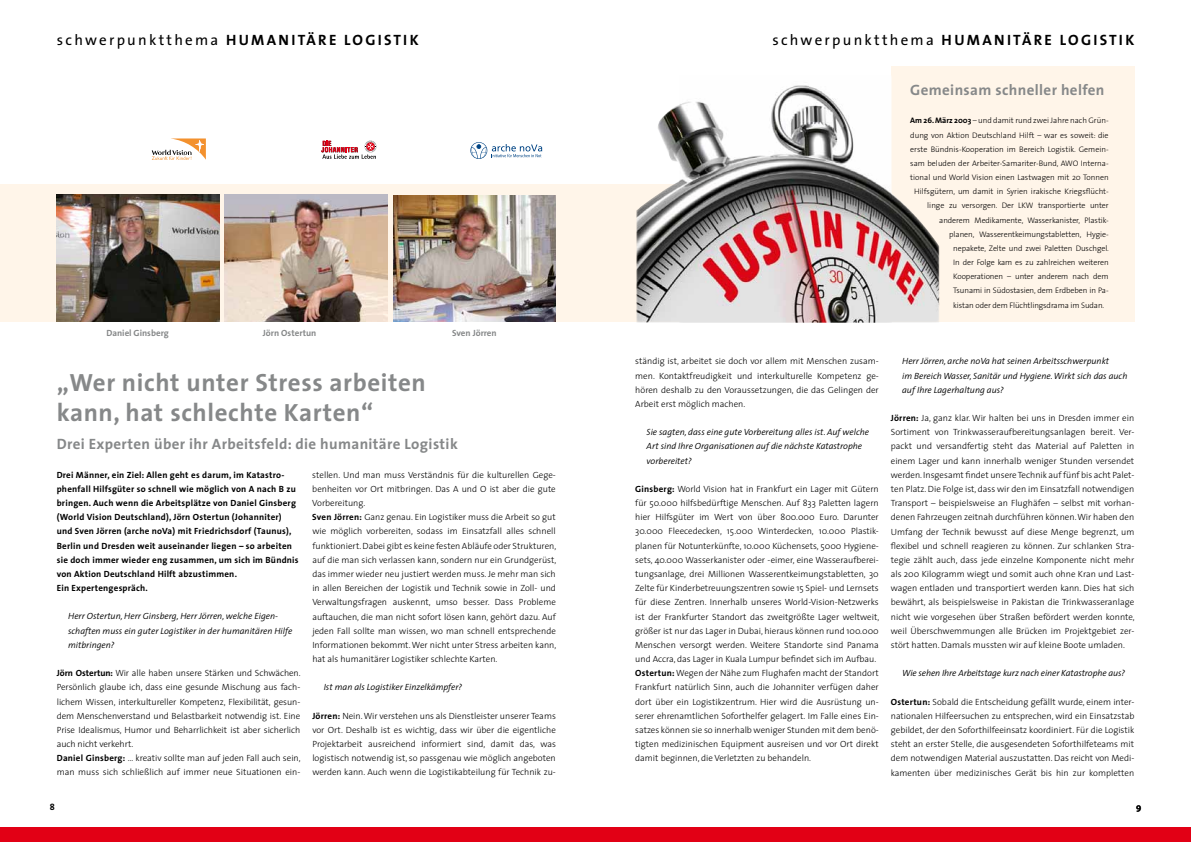
<style>
.page{position:relative;width:1191px;height:842px;background:#fff}
.page>*{position:absolute;margin:0;border:0;box-sizing:border-box;transform-origin:0 0}
.t1{font:700 25px/30px "The Sans";letter-spacing:.025em;color:#868889}
.t2{font:700 15px "The Sans";letter-spacing:.025em;color:#868889}
.t3{font:700 15px "The Sans";letter-spacing:.15em;color:#000}
.t4{font:300 9px/14.2px "The Sans";color:#000;text-align:justify}
.t5{font:italic 300 9px/14.2px "The Sans";color:#000}
.t6{font:700 9px/14.2px "The Sans";letter-spacing:.025em;color:#000}
.t7{font:700 9px "The Sans";color:#868889}
.t8{font:300 8px "The Sans";letter-spacing:-.01em;color:#000}
.s1{font-weight:400}
.s2{font-weight:700}
</style>
<div class="page">
<div style="left:0;top:828px;width:595px;height:14px;background:#e20015"></div>
<div style="left:595px;top:828px;width:596px;height:14px;background:#e20015"></div>
<div style="left:0;top:184px;width:907px;height:138px;background:#fff5e9"></div>
<div style="left:891px;top:67px;width:243px;height:255px;background:#fff5e9"></div>
<img style="left:56px;top:194px;width:163px;height:128px">
<img style="left:225px;top:194px;width:162px;height:128px">
<img style="left:393px;top:195px;width:163px;height:127px">
<img style="left:636px;top:104px;width:303px;height:219px">
<svg style="left:321px;top:141px;width:55px;height:18px"></svg>
<svg style="left:152px;top:139px;width:54px;height:21px"></svg>
<svg style="left:470px;top:142px;width:72px;height:17px"></svg>
<img style="left:680px;top:85px;width:211px;height:238px">
<h2 class="t3" style="left:57px;top:28px;width:363px"><span class="s1">schwerpunktthema</span> HUMANITÄRE LOGISTIK</h2>
<p class="t7" style="left:106px;top:325px;width:64px">Daniel Ginsberg</p>
<p class="t7" style="left:263px;top:325px;width:55px">Jörn Ostertun</p>
<p class="t7" style="left:452px;top:325px;width:46px">Sven Jörren</p>
<h1 class="t1" style="left:57px;top:367px;width:371px">„Wer nicht unter Stress arbeiten kann, hat schlechte Karten“</h1>
<h2 class="t2" style="left:57px;top:431px;width:402px">Drei Experten über ihr Arbeitsfeld: die humanitäre Logistik</h2>
<p class="t6" style="left:57px;top:467px;width:243px">Drei Männer, ein Ziel: Allen geht es darum, im Katastro&shy;phenfall Hilfsgüter so schnell wie möglich von A nach B -zu bringen. Auch wenn die Arbeitsplätze von Daniel Ginsberg (World Vision Deutschland), Jörn Ostertun (Johanniter) und Sven Jörren (arche noVa) mit Friedrichsdorf (Taunus), Berlin und Dresden weit auseinander liegen – so arbeiten sie doch immer wieder eng zusammen, um sich im Bündnis von Aktion Deutschland Hilft abzustimmen.<br>Ein Expertengespräch.</p>
<p class="t5" style="left:68px;top:609px;width:226px">Herr Ostertun, Herr Ginsberg, Herr Jörren, welche Eigen&shy;schaften muss ein guter Logistiker in der humanitären Hilfe mitbringen?</p>
<p class="t4" style="left:57px;top:666px;width:245px;text-align:left"><span class="s2">Jörn Ostertun:</span> Wir alle haben unsere Stärken und Schwächen.<br>Persönlich glaube ich, dass eine gesunde Mischung aus fach&shy;lichem Wissen, interkultureller Kompetenz, Flexibilität, gesun&shy;dem Menschenverstand und Belastbarkeit notwendig ist. Eine Prise Idealismus, Humor und Beharrlichkeit ist aber sicherlich auch nicht verkehrt.<br><span class="s2">Daniel Ginsberg:</span> … kreativ sollte man auf jeden Fall auch sein, man muss sich schließlich auf immer neue Situationen ein-</p>
<p class="t4" style="left:312px;top:467px;width:245px;text-align:left">stellen. Und man muss Verständnis für die kulturellen Gege&shy;benheiten vor Ort mitbringen. Das A und O ist aber die gute Vorbereitung.<br><span class="s2">Sven Jörren:</span> Ganz genau. Ein Logistiker muss die Arbeit so gut wie möglich vorbereiten, sodass im Einsatzfall alles schnell funktioniert. Dabei gibt es keine festen Abläufe oder Strukturen, auf die man sich verlassen kann, sondern nur ein Grundgerüst, das immer wieder neu justiert werden muss. Je mehr man sich in allen Bereichen der Logistik und Technik sowie in Zoll- und Verwaltungsfragen auskennt, umso besser. Dass Probleme auftauchen, die man nicht sofort lösen kann, gehört dazu. Auf jeden Fall sollte man wissen, wo man schnell entsprechende Informationen bekommt. Wer nicht unter Stress arbeiten kann, hat als humanitärer Logistiker schlechte Karten.</p>
<p class="t5" style="left:324px;top:680px;width:140px">Ist man als Logistiker Einzelkämpfer?</p>
<p class="t4" style="left:312px;top:708px;width:245px"><span class="s2">Jörren:</span> Nein. Wir verstehen uns als Dienstleister unserer Teams vor Ort. Deshalb ist es wichtig, dass wir über die eigentliche Projektarbeit ausreichend informiert sind, damit das, was logistisch notwendig ist, so passgenau wie möglich angeboten werden kann. Auch wenn die Logistikabteilung für Technik zu-</p>
<h2 class="t3" style="left:772px;top:28px;width:363px"><span class="s1">schwerpunktthema</span> HUMANITÄRE LOGISTIK</h2>
<h2 class="t2" style="left:910px;top:77px;width:196px">Gemeinsam schneller helfen</h2>
<p class="t8" style="left:910px;top:114px;width:200px"><span class="s2">Am 26.März 2003</span> – und damit rund zwei Jahre nach Grün-</p>
<p class="t8" style="left:910px;top:128px;width:200px">dung von Aktion Deutschland Hilft – war es soweit: die</p>
<p class="t8" style="left:910px;top:142px;width:200px">erste Bündnis-Kooperation im Bereich Logistik. Gemein-</p>
<p class="t8" style="left:910px;top:157px;width:200px">sam beluden der Arbeiter-Samariter-Bund, AWO Interna-</p>
<p class="t8" style="left:910px;top:171px;width:200px">tional und World Vision einen Lastwagen mit 20 Tonnen</p>
<p class="t8" style="left:914px;top:185px;width:196px">Hilfsgütern, um damit in Syrien irakische Kriegsflücht-</p>
<p class="t8" style="left:927px;top:199px;width:183px">linge zu versorgen. Der LKW transportierte unter</p>
<p class="t8" style="left:939px;top:213px;width:171px">anderem Medikamente, Wasserkanister, Plastik-</p>
<p class="t8" style="left:949px;top:227px;width:161px">planen, Wasserentkeimungstabletten, Hygie-</p>
<p class="t8" style="left:953px;top:242px;width:157px">nepakete, Zelte und zwei Paletten Duschgel.</p>
<p class="t8" style="left:953px;top:256px;width:157px">In der Folge kam es zu zahlreichen weiteren</p>
<p class="t8" style="left:953px;top:270px;width:157px">Kooperationen – unter anderem nach dem</p>
<p class="t8" style="left:953px;top:284px;width:157px">Tsunami in Südostasien, dem Erdbeben in Pa-</p>
<p class="t8" style="left:953px;top:298px;width:152px">kistan oder dem Flüchtlingsdrama im Sudan.</p>
<p class="t4" style="left:635px;top:354px;width:245px">ständig ist, arbeitet sie doch vor allem mit Menschen zusam&shy;men. Kontaktfreudigkeit und interkulturelle Kompetenz ge&shy;hören deshalb zu den Voraussetzungen, die das Gelingen der Arbeit erst möglich machen.</p>
<p class="t5" style="left:646px;top:425px;width:224px">Sie sagten, dass eine gute Vorbereitung alles ist. Auf welche<br>Art sind Ihre Organisationen auf die nächste Katastrophe vorbereitet?</p>
<p class="t4" style="left:635px;top:481px;width:245px;text-align:left"><span class="s2">Ginsberg:</span> World Vision hat in Frankfurt ein Lager mit Gütern für 50.000 hilfsbedürftige Menschen. Auf 833 Paletten lagern hier Hilfsgüter im Wert von über 800.000 Euro. Darunter 30.000 Fleecedecken, 15.000 Winterdecken, 10.000 Plastik&shy;planen für Notunterkünfte, 10.000 Küchensets, 5000 Hygiene&shy;sets, 40.000 Wasserkanister oder -eimer, eine Wasseraufberei&shy;tungsanlage, drei Millionen Wasserentkeimungstabletten, 30<br>Zelte für Kinderbetreuungszentren sowie 15 Spiel- und Lernsets für diese Zentren. Innerhalb unseres World-Vision-Netzwerks ist der Frankfurter Standort das zweitgrößte Lager weltweit, größer ist nur das Lager in Dubai, hieraus können rund 100.000<br>Menschen versorgt werden. Weitere Standorte sind Panama und Accra, das Lager in Kuala Lumpur befindet sich im Aufbau.<br><span class="s2">Ostertun:</span> Wegen der Nähe zum Flughafen macht der Standort Frankfurt natürlich Sinn, auch die Johanniter verfügen daher dort über ein Logistikzentrum. Hier wird die Ausrüstung un&shy;serer ehrenamtlichen Soforthelfer gelagert. Im Falle eines Ein&shy;satzes können sie so innerhalb weniger Stunden mit dem benö&shy;tigten medizinischen Equipment ausreisen und vor Ort direkt damit beginnen, die Verletzten zu behandeln.</p>
<p class="t5" style="left:902px;top:354px;width:227px">Herr Jörren, arche noVa hat seinen Arbeitsschwerpunkt<br>im Bereich Wasser, Sanitär und Hygiene. Wirkt sich das auch auf Ihre Lagerhaltung aus?</p>
<p class="t4" style="left:890px;top:411px;width:245px"><span class="s2">Jörren:</span> Ja, ganz klar. Wir halten bei uns in Dresden immer ein Sortiment von Trinkwasseraufbereitungsanlagen bereit. Ver&shy;packt und versandfertig steht das Material auf Paletten in einem Lager und kann innerhalb weniger Stunden versendet werden. Insgesamt findet unsere Technik auf fünf bis acht Palet&shy;ten Platz. Die Folge ist, dass wir den im Einsatzfall notwendigen Transport – beispielsweise an Flughäfen – selbst mit vorhan&shy;denen Fahrzeugen zeitnah durchführen können. Wir haben den Umfang der Technik bewusst auf diese Menge begrenzt, um f-lexibel und schnell reagieren zu können. Zur schlanken Stra&shy;tegie zählt auch, dass jede einzelne Komponente nicht mehr als 200 Kilogramm wiegt und somit auch ohne Kran und Last&shy;wagen entladen und transportiert werden kann. Dies hat sich bewährt, als beispielsweise in Pakistan die Trinkwasseranlage nicht wie vorgesehen über Straßen befördert werden konnte, weil Überschwemmungen alle Brücken im Projektgebiet zer&shy;stört hatten. Damals mussten wir auf kleine Boote umladen.</p>
<p class="t5" style="left:902px;top:666px;width:224px">Wie sehen Ihre Arbeitstage kurz nach einer Katastrophe aus?</p>
<p class="t4" style="left:890px;top:694px;width:245px"><span class="s2">Ostertun:</span> Sobald die Entscheidung gefällt wurde, einem inter&shy;nationalen Hilfeersuchen zu entsprechen, wird ein Einsatzstab gebildet, der den Soforthilfeeinsatz koordiniert. Für die Logistik steht an erster Stelle, die ausgesendeten Soforthilfeteams mit dem notwendigen Material auszustatten. Das reicht von Medi&shy;kamenten über medizinisches Gerät bis hin zur kompletten</p>
<p class="t6" style="left:50px;top:800px;width:7px">8</p>
<p class="t6" style="left:1136px;top:800px;width:7px">9</p>
</div>
